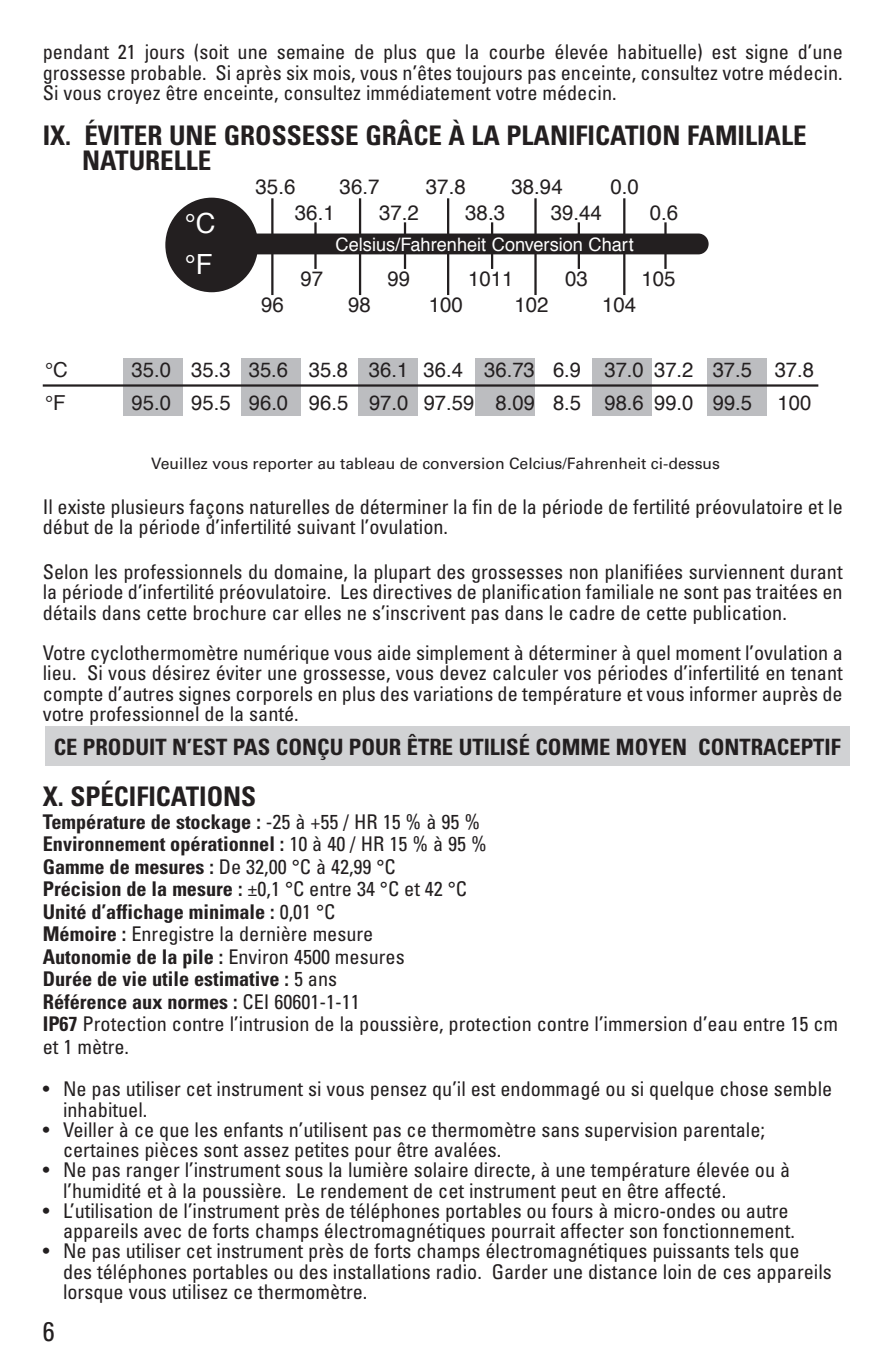
<style>
.page{position:relative;width:881px;height:1357px;background:#fff}
.page>*{position:absolute;margin:0;border:0;box-sizing:border-box;transform-origin:0 0}
.t1{font:27.9px/41.6px "Helvetica";color:#fff}
.t2{font:700 condensed 27px/24.8px "Univers";color:#231f20}
.t3{font:condensed 27px "Univers";color:#231f20}
.t4{font:700 condensed 22.5px "Univers";color:#231f20}
.t5{font:20.93px "Helvetica";color:#231f20}
.t6{font:20.7px "Helvetica";color:#231f20}
.t7{font:condensed 20.25px/20.2px "Univers";color:#231f20}
.t8{font:18.45px "Helvetica";color:#fff}
.t9{font:15.75px "Univers";color:#231f20}
.s1{font-weight:700}
</style>
<div class="page">
<div style="left:123px;top:358px;width:59px;height:58px;background:#bcbdc0"></div>
<div style="left:241px;top:358px;width:60px;height:58px;background:#bcbdc0"></div>
<div style="left:358px;top:358px;width:60px;height:58px;background:#bcbdc0"></div>
<div style="left:475px;top:358px;width:60px;height:58px;background:#bcbdc0"></div>
<div style="left:593px;top:358px;width:59px;height:58px;background:#bcbdc0"></div>
<div style="left:707px;top:358px;width:60px;height:58px;background:#bcbdc0"></div>
<hr style="left:359px;top:198px;width:2px;height:97px;background:#231f20">
<hr style="left:271px;top:198px;width:2px;height:97px;background:#231f20">
<hr style="left:447px;top:198px;width:2px;height:97px;background:#231f20">
<hr style="left:534px;top:198px;width:3px;height:97px;background:#231f20">
<hr style="left:623px;top:198px;width:2px;height:97px;background:#231f20">
<hr style="left:314px;top:222px;width:3px;height:47px;background:#231f20">
<hr style="left:404px;top:222px;width:2px;height:47px;background:#231f20">
<hr style="left:491px;top:222px;width:2px;height:47px;background:#231f20">
<hr style="left:578px;top:222px;width:2px;height:47px;background:#231f20">
<hr style="left:664px;top:222px;width:3px;height:47px;background:#231f20">
<div style="left:244px;top:233px;width:465px;height:21px;background:#231f20;border-radius:10px"></div>
<div style="left:165px;top:198px;width:93px;height:94px;background:#231f20;border-radius:50%"></div>
<hr style="left:43px;top:384px;width:775px;height:3px;background:#231f20">
<div style="left:45px;top:726px;width:804px;height:40px;background:#d1d2d4"></div>
<p class="t7" style="left:43px;top:41px;width:801px;text-align:justify">pendant 21 jours (soit une semaine de plus que la courbe élevée habituelle) est signe d’une grossesse probable. Si après six mois, vous n’êtes toujours pas enceinte, consultez votre médecin.<br>Si vous croyez être enceinte, consultez immédiatement votre médecin.</p>
<h2 class="t2" style="left:82px;top:123px;width:726px;text-indent:-40px">IX. ÉVITER UNE GROSSESSE GRÂCE À LA PLANIFICATION FAMILIALE<br>NATURELLE</h2>
<h1 class="t1" style="left:185px;top:203px;width:32px">°C °F</h1>
<p class="t5" style="left:256px;top:170px;width:41px">35.6</p>
<p class="t5" style="left:340px;top:170px;width:41px">36.7</p>
<p class="t5" style="left:426px;top:170px;width:41px">37.8</p>
<p class="t5" style="left:511px;top:170px;width:53px">38.94</p>
<p class="t5" style="left:611px;top:170px;width:30px">0.0</p>
<p class="t5" style="left:295px;top:196px;width:41px">36.1</p>
<p class="t5" style="left:379px;top:196px;width:41px">37.2</p>
<p class="t5" style="left:465px;top:196px;width:41px">38.3</p>
<p class="t5" style="left:551px;top:196px;width:53px">39.44</p>
<p class="t5" style="left:650px;top:196px;width:30px">0.6</p>
<p class="t8" style="left:336px;top:230px;width:300px">Celsius/Fahrenheit Conversion Chart</p>
<p class="t5" style="left:301px;top:262px;width:24px">97</p>
<p class="t5" style="left:387px;top:262px;width:24px">99</p>
<p class="t5" style="left:468px;top:262px;width:47px">1011</p>
<p class="t5" style="left:565px;top:262px;width:24px">03</p>
<p class="t5" style="left:641px;top:262px;width:36px">105</p>
<p class="t5" style="left:261px;top:289px;width:24px">96</p>
<p class="t5" style="left:348px;top:289px;width:24px">98</p>
<p class="t5" style="left:429px;top:289px;width:36px">100</p>
<p class="t5" style="left:514px;top:289px;width:36px">102</p>
<p class="t5" style="left:602px;top:289px;width:36px">104</p>
<p class="t6" style="left:45px;top:354px;width:24px">°C</p>
<p class="t6" style="left:132px;top:354px;width:684px">35.0 35.3 35.6 35.8 36.1 36.4 36.73 6.9 37.0 37.2 37.5 37.8</p>
<p class="t6" style="left:45px;top:386px;width:22px">°F</p>
<p class="t6" style="left:132px;top:386px;width:681px">95.0 95.5 96.0 96.5 97.0 97.59 8.09 8.5 98.6 99.0 99.5 100</p>
<p class="t9" style="left:151px;top:454px;width:570px">Veuillez vous reporter au tableau de conversion Celcius/Fahrenheit ci-dessus</p>
<p class="t7" style="left:43px;top:496px;width:801px">Il existe plusieurs façons naturelles de déterminer la fin de la période de fertilité préovulatoire et le début de la période d’infertilité suivant l’ovulation.</p>
<p class="t7" style="left:43px;top:561px;width:801px;text-align:justify">Selon les professionnels du domaine, la plupart des grossesses non planifiées surviennent durant la période d’infertilité préovulatoire. Les directives de planification familiale ne sont pas traitées en détails dans cette brochure car elles ne s’inscrivent pas dans le cadre de cette publication.</p>
<p class="t7" style="left:43px;top:642px;width:801px;text-align:justify">Votre cyclothermomètre numérique vous aide simplement à déterminer à quel moment l’ovulation a lieu. Si vous désirez éviter une grossesse, vous devez calculer vos périodes d’infertilité en tenant compte d’autres signes corporels en plus des variations de température et vous informer auprès de votre professionnel de la santé.</p>
<p class="t4" style="left:54px;top:733px;width:788px">CE PRODUIT N’EST PAS CONÇU POUR ÊTRE UTILISÉ COMME MOYEN CONTRACEPTIF</p>
<h2 class="t2" style="left:43px;top:784px;width:215px">X. SPÉCIFICATIONS</h2>
<p class="t7" style="left:43px;top:809px;width:797px;line-height:22.5px"><span class="s1">Température de stockage :</span> -25 à +55 / HR 15 % à 95 %<br><span class="s1">Environnement opérationnel :</span> 10 à 40 / HR 15 % à 95 %<br><span class="s1">Gamme de mesures :</span> De 32,00 °C à 42,99 °C<br><span class="s1">Précision de la mesure :</span> ±0,1 °C entre 34 °C et 42 °C<br><span class="s1">Unité d’affichage minimale :</span> 0,01 °C<br><span class="s1">Mémoire :</span> Enregistre la dernière mesure<br><span class="s1">Autonomie de la pile :</span> Environ 4500 mesures<br><span class="s1">Durée de vie utile estimative :</span> 5 ans<br><span class="s1">Référence aux normes :</span> CEI 60601-1-11<br><span class="s1">IP67</span> Protection contre l’intrusion de la poussière, protection contre l’immersion d’eau entre 15 cm et 1 mètre.</p>
<p class="t7" style="left:63px;top:1078px;width:771px;text-indent:-20px">• Ne pas utiliser cet instrument si vous pensez qu’il est endommagé ou si quelque chose semble inhabituel.</p>
<p class="t7" style="left:63px;top:1119px;width:703px;text-indent:-20px">• Veiller à ce que les enfants n’utilisent pas ce thermomètre sans supervision parentale; certaines pièces sont assez petites pour être avalées.</p>
<p class="t7" style="left:63px;top:1159px;width:729px;text-indent:-20px">• Ne pas ranger l’instrument sous la lumière solaire directe, à une température élevée ou à l’humidité et à la poussière. Le rendement de cet instrument peut en être affecté.</p>
<p class="t7" style="left:63px;top:1200px;width:733px;text-indent:-20px">• L’utilisation de l’instrument près de téléphones portables ou fours à micro-ondes ou autre appareils avec de forts champs électromagnétiques pourrait affecter son fonctionnement.</p>
<p class="t7" style="left:63px;top:1240px;width:770px;text-indent:-20px">• Ne pas utiliser cet instrument près de forts champs électromagnétiques puissants tels que des téléphones portables ou des installations radio. Garder une distance loin de ces appareils lorsque vous utilisez ce thermomètre.</p>
<h2 class="t3" style="left:43px;top:1314px;width:13px">6</h2>
</div>
